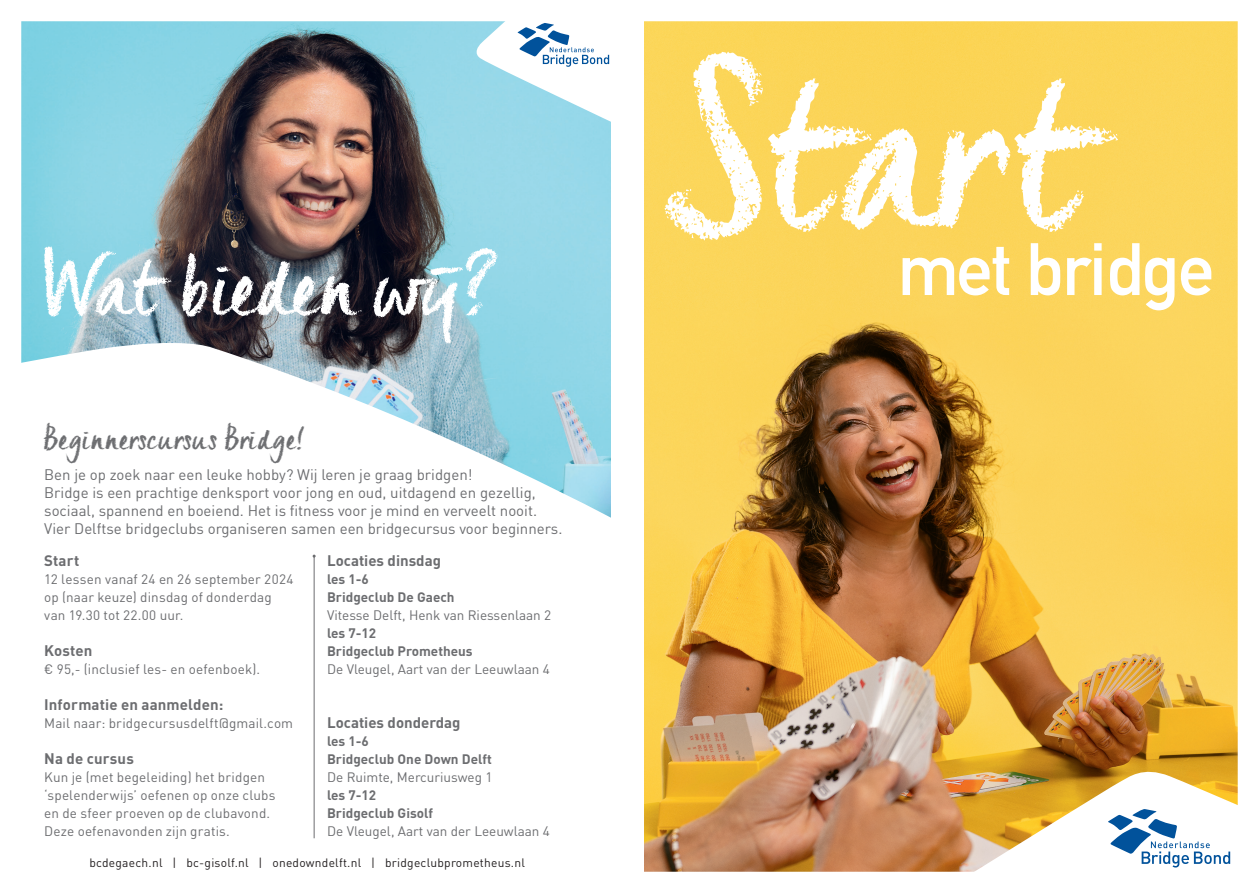
<style>
.page{position:relative;width:1259px;height:893px;background:#fff}
.page>*{position:absolute;margin:0;border:0;box-sizing:border-box;transform-origin:0 0}
.t1{font:211.95px "Creta";letter-spacing:.01em;color:#fff}
.t2{font:79.5px "Creta";letter-spacing:.01em;color:#fff}
.t3{font:700 72.9px "DIN Alternate";letter-spacing:-.02em;color:#fff}
.t4{font:28.5px "Creta";letter-spacing:.035em;color:#6c6d70}
.t5{font:15px/18px "DIN";color:#6c6d70}
.t6{font:700 15px "DIN";letter-spacing:.005em;color:#6c6d70}
.t7{font:13.5px/18px "DIN";letter-spacing:.01em;color:#6c6d70}
.t8{font:700 13.5px/18px "DIN";color:#6c6d70}
.t9{font:12px "DIN";letter-spacing:.02em;color:#231f20}
</style>
<div class="page">
<img style="left:21px;top:21px;width:1217px;height:851px">
<h1 class="t1" style="left:663px;top:30px;width:425px">Start</h1>
<h2 class="t2" style="left:43px;top:240px;width:460px">Wat bieden wij?</h2>
<h3 class="t3" style="left:897px;top:214px;width:318px">met bridge</h3>
<h3 class="t4" style="left:44px;top:422px;width:264px">Beginnerscursus Bridge!</h3>
<p class="t5" style="left:44px;top:465px;width:520px">Ben je op zoek naar een leuke hobby? Wij leren je graag bridgen!<br>Bridge is een prachtige denksport voor jong en oud, uitdagend en gezellig, sociaal, spannend en boeiend. Het is fitness voor je mind en verveelt nooit.<br>Vier Delftse bridgeclubs organiseren samen een bridgecursus voor beginners.</p>
<p class="t6" style="left:44px;top:551px;width:37px">Start</p>
<p class="t7" style="left:44px;top:570px;width:251px">12 lessen vanaf 24 en 26 september 2024 op (naar keuze) dinsdag of donderdag van 19.30 tot 22.00 uur.</p>
<p class="t6" style="left:44px;top:641px;width:50px">Kosten</p>
<p class="t7" style="left:44px;top:660px;width:217px">€ 95,- (inclusief les- en oefenboek).</p>
<p class="t6" style="left:44px;top:695px;width:180px">Informatie en aanmelden:</p>
<p class="t7" style="left:44px;top:714px;width:250px">Mail naar: bridgecursusdelft@gmail.com</p>
<p class="t6" style="left:44px;top:749px;width:91px">Na de cursus</p>
<p class="t7" style="left:44px;top:768px;width:233px">Kun je (met begeleiding) het bridgen ‘spelenderwijs’ oefenen op onze clubs en de sfeer proeven op de clubavond.<br>Deze oefenavonden zijn gratis.</p>
<p class="t6" style="left:327px;top:551px;width:115px">Locaties dinsdag</p>
<p class="t8" style="left:327px;top:570px;width:129px">les 1-6<br>Bridgeclub De Gaech</p>
<p class="t7" style="left:327px;top:606px;width:226px">Vitesse Delft, Henk van Riessenlaan 2</p>
<p class="t8" style="left:327px;top:624px;width:147px">les 7-12<br>Bridgeclub Prometheus</p>
<p class="t7" style="left:327px;top:660px;width:224px">De Vleugel, Aart van der Leeuwlaan 4</p>
<p class="t6" style="left:327px;top:713px;width:135px">Locaties donderdag</p>
<p class="t8" style="left:327px;top:732px;width:166px">les 1-6<br>Bridgeclub One Down Delft</p>
<p class="t7" style="left:327px;top:768px;width:167px">De Ruimte, Mercuriusweg 1</p>
<p class="t8" style="left:327px;top:786px;width:108px">les 7-12<br>Bridgeclub Gisolf</p>
<p class="t7" style="left:327px;top:822px;width:224px">De Vleugel, Aart van der Leeuwlaan 4</p>
<p class="t9" style="left:89px;top:855px;width:437px">bcdegaech.nl | bc-gisolf.nl | onedowndelft.nl | bridgeclubprometheus.nl</p>
</div>
